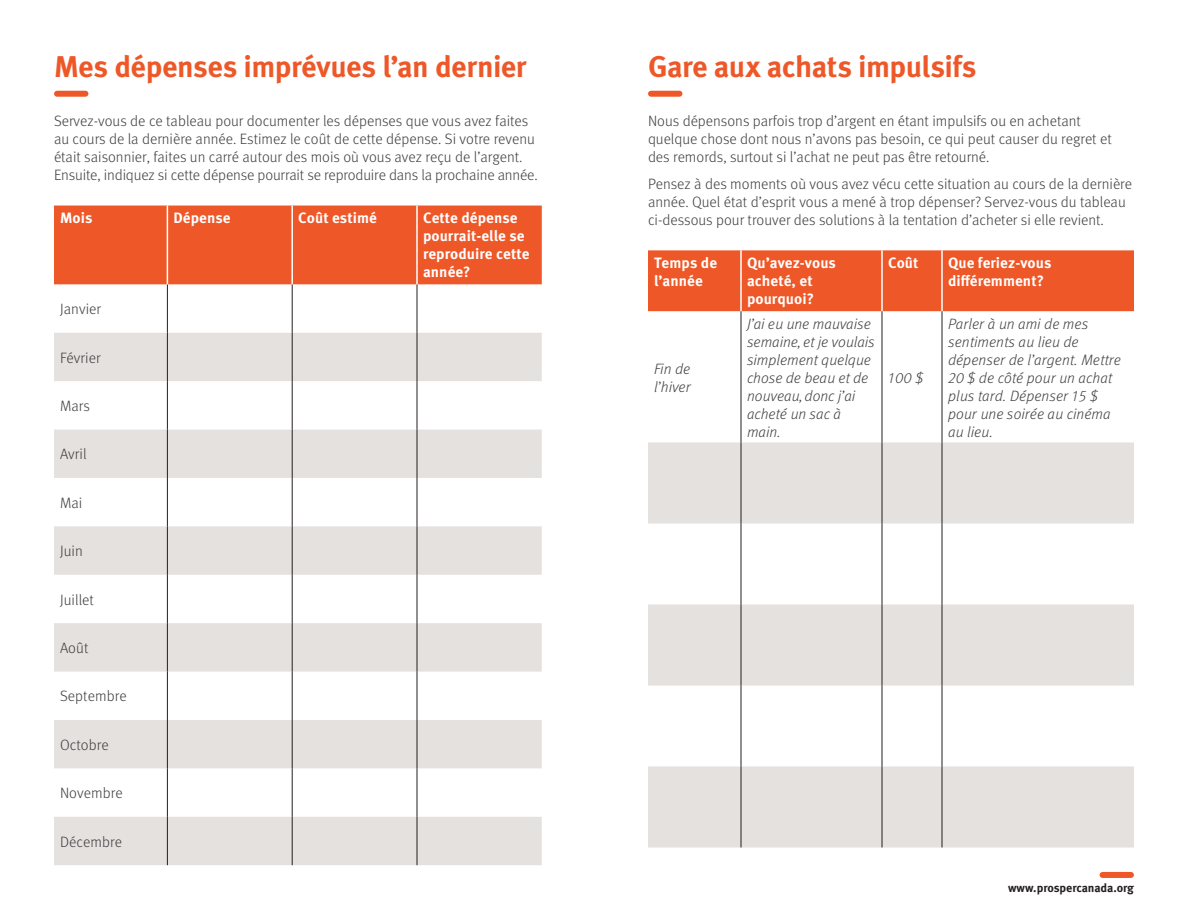
<style>
.page{position:relative;width:1188px;height:918px;background:#fff}
.page>*{position:absolute;margin:0;border:0;box-sizing:border-box;transform-origin:0 0}
.WORKSHEET_HEADLIN{font:700 30px "Meta Pro";letter-spacing:-.02em;color:#ee5829}
.intro{font:300 15px/18px "Meta Pro";color:#3e3e3f}
.Body{font:italic 300 15px/18px "Meta Pro";letter-spacing:.005em;color:#3e3e3f}
.Body-2{font:700 15px/18px "Meta Pro";letter-spacing:.005em;color:#fff}
.Body-3{font:300 15px "Meta Pro";letter-spacing:.005em;color:#3e3e3f}
.t1{font:700 12px "Meta Pro";letter-spacing:-.005em;color:#231f20}
</style>
<div class="page">
<div style="left:1102px;top:872px;width:29px;height:6px;background:#ee5829"></div>
<div style="left:57px;top:91px;width:29px;height:6px;background:#ee5829"></div>
<div style="left:54px;top:206px;width:488px;height:78px;background:#ee5829"></div>
<svg style="left:54px;top:333px;width:488px;height:532px;fill:#e5e1df"></svg>
<hr style="left:167px;top:284px;width:1px;height:49px;background:#231f20">
<hr style="left:167px;top:333px;width:1px;height:48px;background:#231f20">
<hr style="left:167px;top:381px;width:1px;height:49px;background:#231f20">
<hr style="left:167px;top:430px;width:1px;height:48px;background:#231f20">
<hr style="left:167px;top:478px;width:1px;height:48px;background:#231f20">
<hr style="left:167px;top:526px;width:1px;height:49px;background:#231f20">
<hr style="left:167px;top:575px;width:1px;height:48px;background:#231f20">
<hr style="left:167px;top:672px;width:1px;height:48px;background:#231f20">
<hr style="left:167px;top:768px;width:1px;height:49px;background:#231f20">
<hr style="left:167px;top:206px;width:1px;height:78px;background:#fff">
<hr style="left:292px;top:284px;width:1px;height:49px;background:#231f20">
<hr style="left:292px;top:333px;width:1px;height:48px;background:#231f20">
<hr style="left:292px;top:381px;width:1px;height:49px;background:#231f20">
<hr style="left:292px;top:430px;width:1px;height:48px;background:#231f20">
<hr style="left:292px;top:478px;width:1px;height:48px;background:#231f20">
<hr style="left:292px;top:526px;width:1px;height:49px;background:#231f20">
<hr style="left:292px;top:575px;width:1px;height:48px;background:#231f20">
<hr style="left:292px;top:672px;width:1px;height:48px;background:#231f20">
<hr style="left:292px;top:768px;width:1px;height:49px;background:#231f20">
<hr style="left:417px;top:284px;width:1px;height:49px;background:#231f20">
<hr style="left:417px;top:333px;width:1px;height:48px;background:#231f20">
<hr style="left:417px;top:381px;width:1px;height:49px;background:#231f20">
<hr style="left:417px;top:430px;width:1px;height:48px;background:#231f20">
<hr style="left:417px;top:478px;width:1px;height:48px;background:#231f20">
<hr style="left:417px;top:526px;width:1px;height:49px;background:#231f20">
<hr style="left:417px;top:575px;width:1px;height:48px;background:#231f20">
<hr style="left:417px;top:672px;width:1px;height:48px;background:#231f20">
<hr style="left:417px;top:768px;width:1px;height:49px;background:#231f20">
<hr style="left:416px;top:206px;width:2px;height:78px;background:#fff">
<hr style="left:291px;top:206px;width:2px;height:78px;background:#fff">
<hr style="left:167px;top:623px;width:1px;height:49px;background:#231f20">
<hr style="left:292px;top:623px;width:1px;height:49px;background:#231f20">
<hr style="left:417px;top:623px;width:1px;height:49px;background:#231f20">
<hr style="left:167px;top:720px;width:1px;height:48px;background:#231f20">
<hr style="left:292px;top:720px;width:1px;height:48px;background:#231f20">
<hr style="left:417px;top:720px;width:1px;height:48px;background:#231f20">
<hr style="left:167px;top:817px;width:1px;height:48px;background:#231f20">
<hr style="left:292px;top:817px;width:1px;height:48px;background:#231f20">
<hr style="left:417px;top:817px;width:1px;height:48px;background:#231f20">
<div style="left:651px;top:91px;width:29px;height:6px;background:#ee5829"></div>
<div style="left:648px;top:250px;width:486px;height:61px;background:#ee5829"></div>
<svg style="left:648px;top:442px;width:486px;height:406px;fill:#e5e1df"></svg>
<hr style="left:741px;top:311px;width:1px;height:131px;background:#231f20">
<hr style="left:741px;top:442px;width:1px;height:82px;background:#231f20">
<hr style="left:741px;top:524px;width:1px;height:80px;background:#231f20">
<hr style="left:741px;top:604px;width:1px;height:82px;background:#231f20">
<hr style="left:741px;top:686px;width:1px;height:80px;background:#231f20">
<hr style="left:741px;top:766px;width:1px;height:82px;background:#231f20">
<hr style="left:740px;top:250px;width:2px;height:61px;background:#fff">
<hr style="left:882px;top:311px;width:1px;height:131px;background:#231f20">
<hr style="left:882px;top:442px;width:1px;height:82px;background:#231f20">
<hr style="left:882px;top:524px;width:1px;height:80px;background:#231f20">
<hr style="left:882px;top:604px;width:1px;height:82px;background:#231f20">
<hr style="left:882px;top:686px;width:1px;height:80px;background:#231f20">
<hr style="left:882px;top:766px;width:1px;height:82px;background:#231f20">
<hr style="left:942px;top:311px;width:1px;height:131px;background:#231f20">
<hr style="left:942px;top:442px;width:1px;height:82px;background:#231f20">
<hr style="left:942px;top:524px;width:1px;height:80px;background:#231f20">
<hr style="left:942px;top:604px;width:1px;height:82px;background:#231f20">
<hr style="left:942px;top:686px;width:1px;height:80px;background:#231f20">
<hr style="left:942px;top:766px;width:1px;height:82px;background:#231f20">
<hr style="left:941px;top:250px;width:2px;height:61px;background:#fff">
<hr style="left:881px;top:250px;width:2px;height:61px;background:#fff">
<p class="WORKSHEET_HEADLIN" style="left:54px;top:43px;width:474px">Mes dépenses imprévues l’an dernier</p>
<p class="intro" style="left:54px;top:111px;width:485px">Servez-vous de ce tableau pour documenter les dépenses que vous avez faites au cours de la dernière année. Estimez le coût de cette dépense. Si votre revenu était saisonnier, faites un carré autour des mois où vous avez reçu de l’argent.<br>Ensuite, indiquez si cette dépense pourrait se reproduire dans la prochaine année.</p>
<p class="Body-2" style="left:60px;top:208px;width:34px">Mois</p>
<p class="Body-2" style="left:173px;top:208px;width:59px">Dépense</p>
<p class="Body-2" style="left:298px;top:208px;width:80px">Coût estimé</p>
<p class="Body-2" style="left:423px;top:208px;width:108px">Cette dépense pourrait-elle se reproduire cette année?</p>
<p class="Body-3" style="left:60px;top:298px;width:43px">Janvier</p>
<p class="Body-3" style="left:60px;top:347px;width:42px">Février</p>
<p class="Body-3" style="left:60px;top:395px;width:31px">Mars</p>
<p class="Body-3" style="left:60px;top:443px;width:28px">Avril</p>
<p class="Body-3" style="left:60px;top:492px;width:24px">Mai</p>
<p class="Body-3" style="left:60px;top:540px;width:24px">Juin</p>
<p class="Body-3" style="left:60px;top:589px;width:35px">Juillet</p>
<p class="Body-3" style="left:60px;top:637px;width:30px">Août</p>
<p class="Body-3" style="left:60px;top:685px;width:68px">Septembre</p>
<p class="Body-3" style="left:60px;top:734px;width:50px">Octobre</p>
<p class="Body-3" style="left:60px;top:782px;width:64px">Novembre</p>
<p class="Body-3" style="left:60px;top:831px;width:64px">Décembre</p>
<p class="WORKSHEET_HEADLIN" style="left:648px;top:43px;width:330px">Gare aux achats impulsifs</p>
<p class="intro" style="left:648px;top:111px;width:465px">Nous dépensons parfois trop d’argent en étant impulsifs ou en achetant quelque chose dont nous n’avons pas besoin, ce qui peut causer du regret et des remords, surtout si l’achat ne peut pas être retourné.</p>
<p class="intro" style="left:648px;top:174px;width:486px">Pensez à des moments où vous avez vécu cette situation au cours de la dernière année. Quel état d’esprit vous a mené à trop dépenser? Servez-vous du tableau ci-dessous pour trouver des solutions à la tentation d’acheter si elle revient.</p>
<p class="Body-2" style="left:654px;top:253px;width:65px">Temps de l’année</p>
<p class="Body-2" style="left:747px;top:253px;width:91px">Qu’avez-vous acheté, et pourquoi?</p>
<p class="Body-2" style="left:888px;top:253px;width:32px">Coût</p>
<p class="Body-2" style="left:948px;top:253px;width:105px">Que feriez-vous différemment?</p>
<p class="Body" style="left:654px;top:359px;width:38px">Fin de l’hiver</p>
<p class="Body" style="left:747px;top:314px;width:129px">J’ai eu une mauvaise semaine, et je voulais simplement quelque chose de beau et de nouveau, donc j’ai acheté un sac à main.</p>
<p class="Body" style="left:888px;top:368px;width:37px">100 $</p>
<p class="Body" style="left:948px;top:314px;width:174px">Parler à un ami de mes sentiments au lieu de dépenser de l’argent. Mettre<br>20 $ de côté pour un achat plus tard. Dépenser 15 $ pour une soirée au cinéma au lieu.</p>
<p class="t1" style="left:1008px;top:879px;width:127px">www.prospercanada.org</p>
</div>
